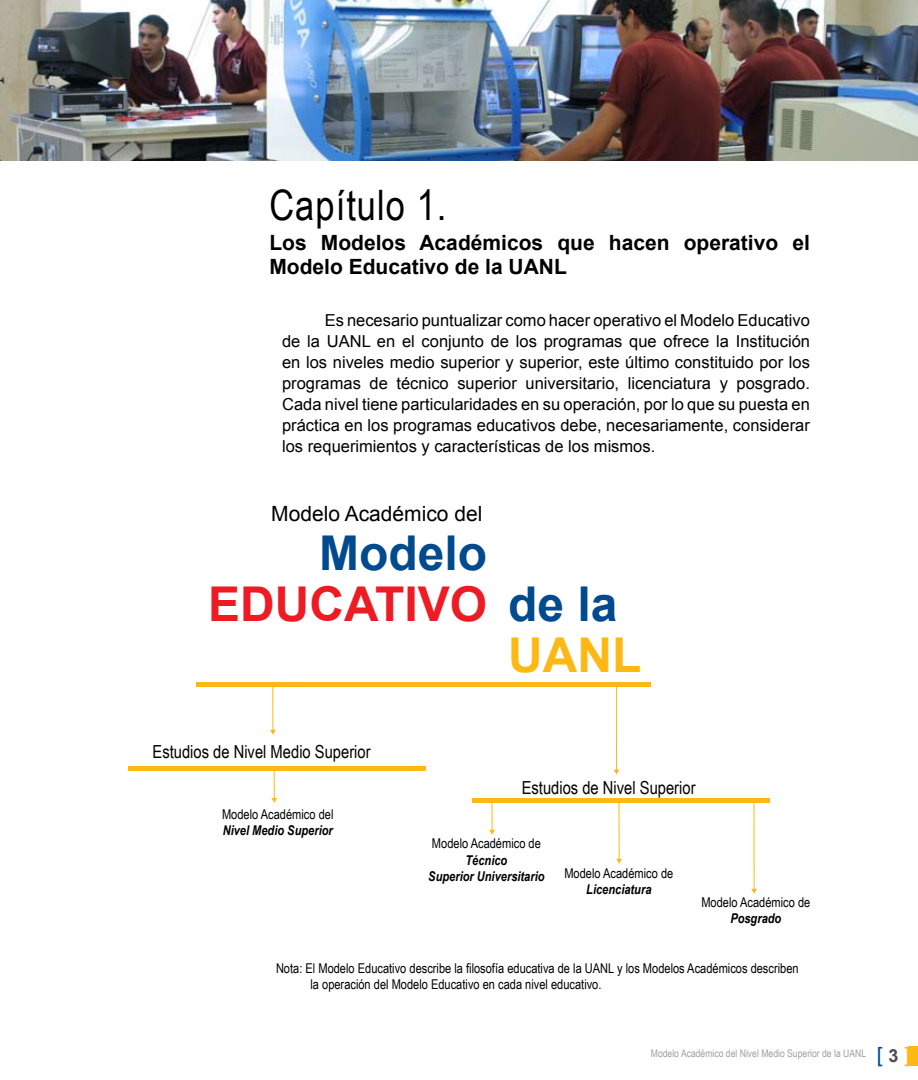
<style>
.page{position:relative;width:918px;height:1080px;background:#fff}
.page>*{position:absolute;margin:0;border:0;box-sizing:border-box;transform-origin:0 0}
.t1{font:700 48px "Arial";color:#ed1c24}
.t2{font:700 48px "Arial";color:#004a8f}
.t3{font:700 48px "Arial";color:#fdb813}
.t4{font:42px "Arial Narrow";letter-spacing:.025em;color:#000}
.t5{font:700 21px/24px "Arial";color:#000}
.t6{font:21px "Arial";color:#000}
.t7{font:18px "Arial Narrow";color:#000}
.t8{font:16.5px/21px "Arial";color:#000;text-align:justify}
.t9{font:13.5px/16.2px "Arial Narrow";color:#000}
.t10{font:italic 700 13.5px/16.2px "Arial Narrow";color:#000;text-align:center}
.t11{font:10.5px "Arial Narrow";color:#9d9fa2}
.s1{color:#004a8f}
.s2{font-family:"Arial";font-size:21px;color:#004a8f}
.s3{font-family:"Arial";font-weight:700;font-size:18px;color:#4d4d4f}
.s4{font-family:"Arial";font-size:21px;color:#fdb813}
</style>
<div class="page">
<div style="left:908px;top:1047px;width:10px;height:19px;background:#fdb813"></div>
<hr style="left:272px;top:684px;width:1px;height:48px;background:#fdb813">
<svg style="left:270px;top:730px;width:6px;height:5px"></svg>
<hr style="left:616px;top:686px;width:1px;height:85px;background:#fdb813">
<svg style="left:614px;top:770px;width:5px;height:5px"></svg>
<hr style="left:492px;top:799px;width:1px;height:33px;background:#fdb813">
<svg style="left:489px;top:830px;width:6px;height:5px"></svg>
<hr style="left:619px;top:798px;width:1px;height:63px;background:#fdb813">
<svg style="left:616px;top:859px;width:6px;height:5px"></svg>
<hr style="left:754px;top:798px;width:1px;height:93px;background:#fdb813">
<svg style="left:751px;top:889px;width:6px;height:5px"></svg>
<hr style="left:196px;top:683px;width:455px;height:4px;background:#fdb813">
<hr style="left:472px;top:798px;width:297px;height:4px;background:#fdb813">
<hr style="left:274px;top:767px;width:1px;height:33px;background:#fdb813">
<svg style="left:271px;top:798px;width:6px;height:5px"></svg>
<div style="left:128px;top:766px;width:297px;height:5px;background:#fdb813"></div>
<img style="left:0;top:0;width:918px;height:161px">
<h2 class="t4" style="left:269px;top:180px;width:179px">Capítulo 1.</h2>
<p class="t5" style="left:269px;top:231px;width:542px">Los Modelos Académicos que hacen operativo el<br>Modelo Educativo de la UANL</p>
<p class="t8" style="left:282px;top:310px;width:529px;text-indent:43px">Es necesario puntualizar como hacer operativo el Modelo Educativo de la UANL en el conjunto de los programas que ofrece la Institución en los niveles medio superior y superior, este último constituido por los programas de técnico superior universitario, licenciatura y posgrado.<br>Cada nivel tiene particularidades en su operación, por lo que su puesta en práctica en los programas educativos debe, necesariamente, considerar los requerimientos y características de los mismos.</p>
<p class="t6" style="left:271px;top:502px;width:213px">Modelo Académico del</p>
<h1 class="t2" style="left:319px;top:527px;width:169px">Modelo</h1>
<h1 class="t1" style="left:208px;top:578px;width:411px">EDUCATIVO <span class="s1">de la</span></h1>
<h1 class="t3" style="left:508px;top:629px;width:135px">UANL</h1>
<p class="t7" style="left:153px;top:741px;width:220px">Estudios de Nivel Medio Superior</p>
<p class="t9" style="left:222px;top:806px;width:113px">Modelo Académico del</p>
<p class="t10" style="left:223px;top:822px;width:112px">Nivel Medio Superior</p>
<p class="t7" style="left:522px;top:777px;width:175px">Estudios de Nivel Superior</p>
<p class="t9" style="left:432px;top:835px;width:110px">Modelo Académico de</p>
<p class="t10" style="left:428px;top:852px;width:118px">Técnico<br>Superior Universitario</p>
<p class="t9" style="left:564px;top:865px;width:110px">Modelo Académico de</p>
<p class="t10" style="left:586px;top:881px;width:67px">Licenciatura</p>
<p class="t9" style="left:701px;top:894px;width:110px">Modelo Académico de</p>
<p class="t10" style="left:730px;top:910px;width:53px">Posgrado</p>
<p class="t9" style="left:310px;top:960px;width:490px;text-indent:-34px">Nota: El Modelo Educativo describe la filosofía educativa de la UANL y los Modelos Académicos describen la operación del Modelo Educativo en cada nivel educativo.</p>
<p class="t11" style="left:651px;top:1047px;width:261px">Modelo Académico del Nivel Medio Superior de la UANL <span class="s2">[</span> <span class="s3">3</span> <span class="s4">]</span></p>
</div>
